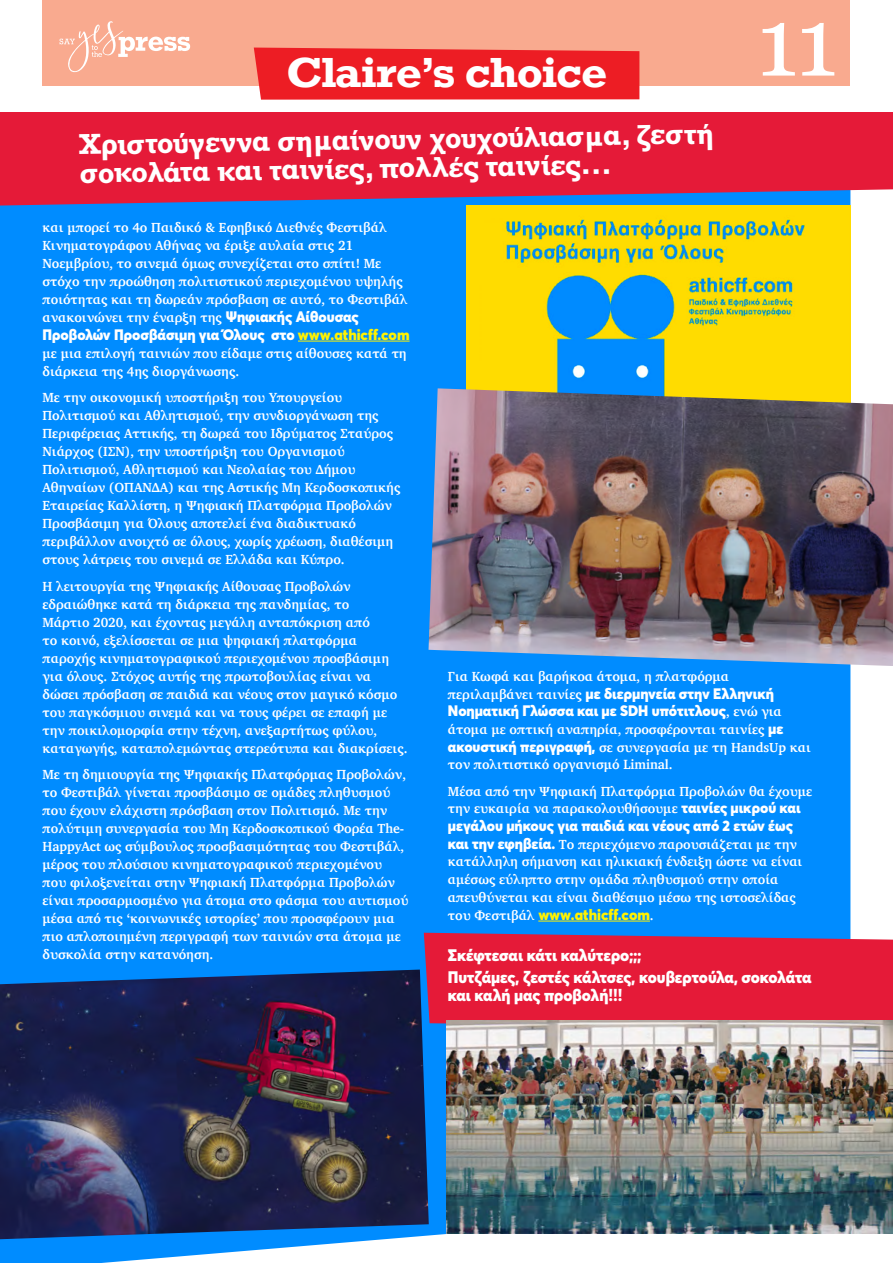
<style>
.page{position:relative;width:893px;height:1263px;background:#fff}
.page>*{position:absolute;margin:0;border:0;box-sizing:border-box;transform-origin:0 0}
.t1{font:97.5px "Georgia";color:#fff}
.t2{font:700 39.6px "Rockwell";letter-spacing:-.025em;color:#fff;scale:1.08 1}
.t3{font:700 27px/28.5px "Rockwell";color:#fff}
.t4{font:900 16.5px/22.2px "Averta";letter-spacing:-.005em;color:#fff;scale:.96 1}
.t5{font:900 15px/17.7px "Averta";color:#fff;scale:.96 1}
.t6{font:900 15px "Averta";color:#fff200;scale:.96 1}
.t7{font:700 13.5px/18px "Charter";color:#fff;scale:.96 1}
.s1{font-family:"Averta";font-weight:900;font-size:15px}
.s2{color:#fff200}
.s3{font-family:"Charter";font-weight:700;font-size:13.5px}
.s4{font-family:"Charter";font-weight:700;font-size:13.5px;color:#fff}
</style>
<div class="page">
<div style="left:43px;top:0;width:807px;height:85px;background:#f9aa8f"></div>
<svg style="left:60px;top:21px;width:130px;height:51px"></svg>
<div style="left:0;top:206px;width:850px;height:1057px;background:#008cff"></div>
<div style="left:424px;top:933px;width:469px;height:96px;background:#e51a38"></div>
<svg style="left:0;top:112px;width:893px;height:94px;background:#d32548"></svg>
<hr style="left:298px;top:341px;width:112px;height:1px;background:#fff200">
<hr style="left:538px;top:920px;width:112px;height:1px;background:#fff200">
<div style="left:254px;top:48px;width:385px;height:52px;background:#ed1d24"></div>
<img style="left:466px;top:206px;width:384px;height:182px">
<img style="left:0;top:969px;width:429px;height:270px">
<img style="left:428px;top:388px;width:465px;height:278px">
<img style="left:446px;top:1021px;width:447px;height:212px">
<h2 class="t2" style="left:286px;top:47px;width:299px">Claire’s choice</h2>
<h3 class="t3" style="left:79px;top:130px;width:636px;rotate:-1deg">Χριστούγεννα σημαίνουν χουχούλιασμα, ζεστή σοκολάτα και ταινίες, πολλές ταινίες...</h3>
<h1 class="t1" style="left:756px;top:-29px;width:83px">11</h1>
<p class="t7" style="left:43px;top:218px;width:382px">και μπορεί το 4ο Παιδικό &amp; Εφηβικό Διεθνές Φεστιβάλ Κινηματογράφου Αθήνας να έριξε αυλαία στις 21<br>Νοεμβρίου, το σινεμά όμως συνεχίζεται στο σπίτι! Με στόχο την προώθηση πολιτιστικού περιεχομένου υψηλής ποιότητας και τη δωρεάν πρόσβαση σε αυτό, το Φεστιβάλ ανακοινώνει την έναρξη της <span class="s1">Ψηφιακής Αίθουσας</span></p>
<p class="t5" style="left:43px;top:325px;width:384px">Προβολών Προσβάσιμη για Όλους στο <span class="s2">www.athicff.com</span></p>
<p class="t7" style="left:43px;top:344px;width:381px">με μια επιλογή ταινιών που είδαμε στις αίθουσες κατά τη διάρκεια της 4ης διοργάνωσης.</p>
<p class="t7" style="left:43px;top:388px;width:374px">Με την οικονομική υποστήριξη του Υπουργείου Πολιτισμού και Αθλητισμού, την συνδιοργάνωση της Περιφέρειας Αττικής, τη δωρεά του Ιδρύματος Σταύρος Νιάρχος (ΙΣΝ), την υποστήριξη του Οργανισμού Πολιτισμού, Αθλητισμού και Νεολαίας του Δήμου Αθηναίων (ΟΠΑΝΔΑ) και της Αστικής Μη Κερδοσκοπικής Εταιρείας Καλλίστη, η Ψηφιακή Πλατφόρμα Προβολών Προσβάσιμη για Όλους αποτελεί ένα διαδικτυακό περιβάλλον ανοιχτό σε όλους, χωρίς χρέωση, διαθέσιμη στους λάτρεις του σινεμά σε Ελλάδα και Κύπρο.</p>
<p class="t7" style="left:43px;top:577px;width:382px">Η λειτουργία της Ψηφιακής Αίθουσας Προβολών εδραιώθηκε κατά τη διάρκεια της πανδημίας, το<br>Μάρτιο 2020, και έχοντας μεγάλη ανταπόκριση από<br>το κοινό, εξελίσσεται σε μια ψηφιακή πλατφόρμα παροχής κινηματογραφικού περιεχομένου προσβάσιμη για όλους. Στόχος αυτής της πρωτοβουλίας είναι να δώσει πρόσβαση σε παιδιά και νέους στον μαγικό κόσμο του παγκόσμιου σινεμά και να τους φέρει σε επαφή με την ποικιλομορφία στην τέχνη, ανεξαρτήτως φύλου, καταγωγής, καταπολεμώντας στερεότυπα και διακρίσεις.</p>
<p class="t7" style="left:43px;top:765px;width:383px">Με τη δημιουργία της Ψηφιακής Πλατφόρμας Προβολών, το Φεστιβάλ γίνεται προσβάσιμο σε ομάδες πληθυσμού που έχουν ελάχιστη πρόσβαση στον Πολιτισμό. Με την πολύτιμη συνεργασία του Μη Κερδοσκοπικού Φορέα The-HappyAct ως σύμβουλος προσβασιμότητας του Φεστιβάλ, μέρος του πλούσιου κινηματογραφικού περιεχομένου που φιλοξενείται στην Ψηφιακή Πλατφόρμα Προβολών είναι προσαρμοσμένο για άτομα στο φάσμα του αυτισμού μέσα από τις ‘κοινωνικές ιστορίες’ που προσφέρουν μια πιο απλοποιημένη περιγραφή των ταινιών στα άτομα με δυσκολία στην κατανόηση.</p>
<p class="t7" style="left:448px;top:667px;width:295px">Για Κωφά και βαρήκοα άτομα, η πλατφόρμα</p>
<p class="t5" style="left:448px;top:684px;width:349px"><span class="s3">περιλαμβάνει ταινίες</span> με διερμηνεία στην Ελληνική<br>Νοηματική Γλώσσα και με SDH υπότιτλους<span class="s3">, ενώ για</span></p>
<p class="t7" style="left:448px;top:720px;width:380px">άτομα με οπτική αναπηρία, προσφέρονται ταινίες <span class="s1">με ακουστική περιγραφή,</span> σε συνεργασία με τη HandsUp και τον πολιτιστικό οργανισμό Liminal.</p>
<p class="t7" style="left:448px;top:782px;width:381px">Μέσα από την Ψηφιακή Πλατφόρμα Προβολών θα έχουμε την ευκαιρία να παρακολουθήσουμε <span class="s1">ταινίες μικρού και</span></p>
<p class="t5" style="left:448px;top:817px;width:361px">μεγάλου μήκους για παιδιά και νέους από 2 ετών έως</p>
<p class="t7" style="left:448px;top:835px;width:371px"><span class="s1">και την εφηβεία.</span> Το περιεχόμενο παρουσιάζεται με την κατάλληλη σήμανση και ηλικιακή ένδειξη ώστε να είναι αμέσως εύληπτο στην ομάδα πληθυσμού στην οποία απευθύνεται και είναι διαθέσιμο μέσω της ιστοσελίδας</p>
<p class="t6" style="left:448px;top:904px;width:216px"><span class="s4">του Φεστιβάλ</span> www.athicff.com<span class="s4">.</span></p>
<p class="t4" style="left:448px;top:943px;width:380px">Σκέφτεσαι κάτι καλύτερο;;;<br>Πυτζάμες, ζεστές κάλτσες, κουβερτούλα, σοκολάτα</p>
<p class="t4" style="left:448px;top:983px;width:183px">και καλή μας προβολή!!!</p>
</div>
